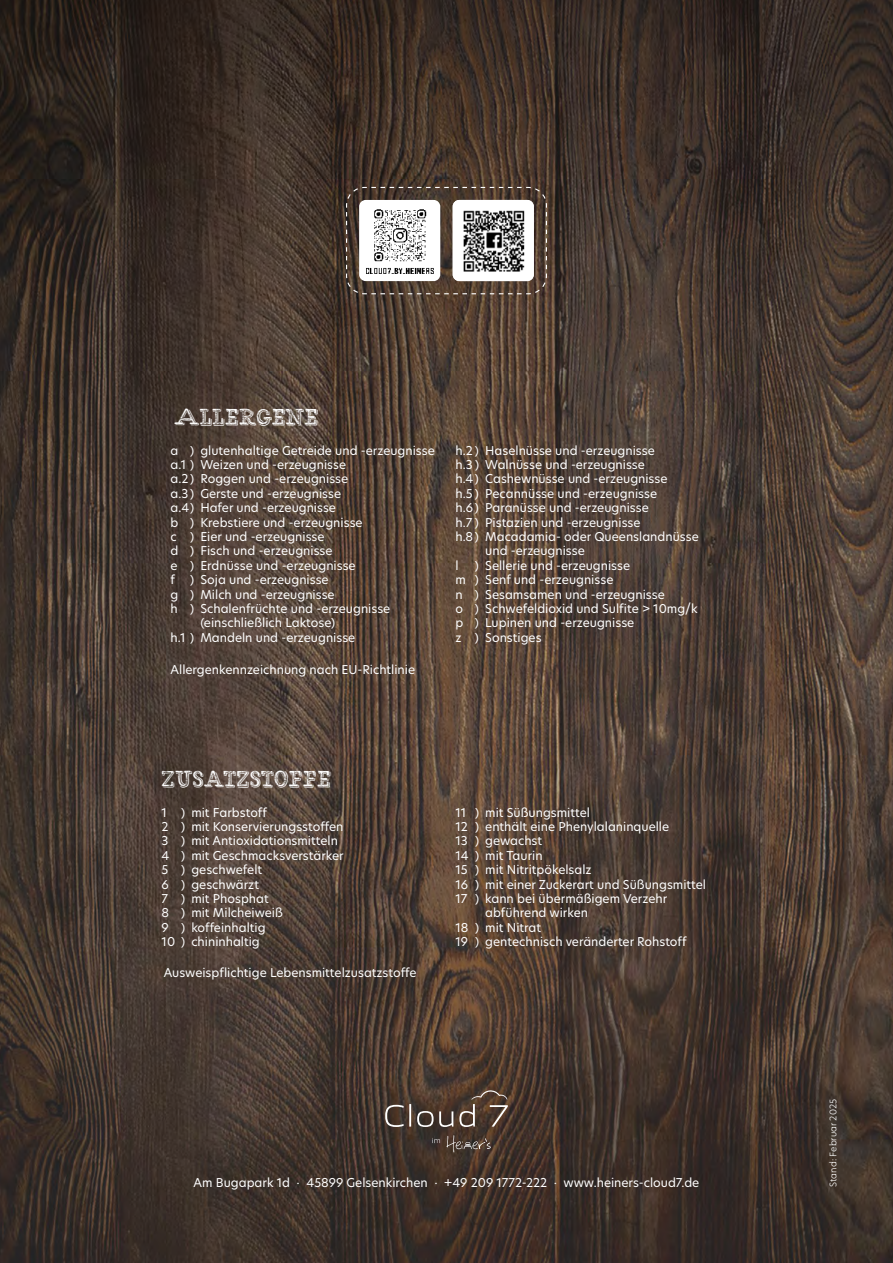
<style>
.page{position:relative;width:893px;height:1263px;background:#fff}
.page>*{position:absolute;margin:0;border:0;box-sizing:border-box;transform-origin:0 0}
.t1{font:27px "HMS Gilbert Slab Printed";color:#fff}
.t2{font:12px/14.4px "New Hero";color:#fff}
.t3{font:300 9px "New Hero";color:#fff}
</style>
<div class="page">
<img style="left:0;top:0;width:893px;height:1263px">
<svg style="left:345px;top:186px;width:203px;height:109px"></svg>
<svg style="left:446px;top:1135px;width:45px;height:17px"></svg>
<svg style="left:385px;top:1090px;width:123px;height:37px;background:#5f4e43"></svg>
<svg style="left:432px;top:1138px;width:8px;height:5px"></svg>
<h1 class="t1" style="left:174px;top:401px;width:146px">ALLERGENE</h1>
<p class="t2" style="left:171px;top:443px;width:266px">a ) glutenhaltige Getreide und -erzeugnisse</p>
<p class="t2" style="left:171px;top:457px;width:177px">a.1 ) Weizen und -erzeugnisse</p>
<p class="t2" style="left:171px;top:471px;width:179px">a.2) Roggen und -erzeugnisse</p>
<p class="t2" style="left:171px;top:486px;width:172px">a.3) Gerste und -erzeugnisse</p>
<p class="t2" style="left:171px;top:500px;width:167px">a.4) Hafer und -erzeugnisse</p>
<p class="t2" style="left:171px;top:515px;width:194px">b ) Krebstiere und -erzeugnisse</p>
<p class="t2" style="left:171px;top:529px;width:156px">c ) Eier und -erzeugnisse</p>
<p class="t2" style="left:171px;top:543px;width:164px">d ) Fisch und -erzeugnisse</p>
<p class="t2" style="left:171px;top:558px;width:187px">e ) Erdnüsse und -erzeugnisse</p>
<p class="t2" style="left:171px;top:572px;width:160px">f ) Soja und -erzeugnisse</p>
<p class="t2" style="left:171px;top:587px;width:166px">g ) Milch und -erzeugnisse</p>
<p class="t2" style="left:171px;top:601px;width:221px">h ) Schalenfrüchte und -erzeugnisse</p>
<p class="t2" style="left:200px;top:615px;width:136px">(einschließlich Laktose)</p>
<p class="t2" style="left:171px;top:630px;width:186px">h.1 ) Mandeln und -erzeugnisse</p>
<p class="t2" style="left:171px;top:662px;width:246px">Allergenkennzeichnung nach EU-Richtlinie</p>
<p class="t2" style="left:455px;top:443px;width:201px">h.2 ) Haselnüsse und -erzeugnisse</p>
<p class="t2" style="left:455px;top:457px;width:191px">h.3 ) Walnüsse und -erzeugnisse</p>
<p class="t2" style="left:455px;top:471px;width:214px">h.4) Cashewnüsse und -erzeugnisse</p>
<p class="t2" style="left:455px;top:486px;width:203px">h.5 ) Pecannüsse und -erzeugnisse</p>
<p class="t2" style="left:455px;top:500px;width:195px">h.6 ) Paranüsse und -erzeugnisse</p>
<p class="t2" style="left:455px;top:515px;width:187px">h.7 ) Pistazien und -erzeugnisse</p>
<p class="t2" style="left:455px;top:529px;width:245px">h.8) Macadamia- oder Queenslandnüsse</p>
<p class="t2" style="left:485px;top:543px;width:101px">und -erzeugnisse</p>
<p class="t2" style="left:455px;top:558px;width:5px">l</p>
<p class="t2" style="left:455px;top:558px;width:244px;text-indent:20px">) Sellerie und -erzeugnisse<br>m ) Senf und -erzeugnisse<br>n ) Sesamsamen und -erzeugnisse<br>o ) Schwefeldioxid und Sulfite &gt; 10mg/k p ) Lupinen und -erzeugnisse<br>z ) Sonstiges</p>
<h1 class="t1" style="left:162px;top:763px;width:171px">ZUSATZSTOFFE</h1>
<p class="t2" style="left:162px;top:805px;width:184px">1 ) mit Farbstoff<br>2 ) mit Konservierungsstoffen<br>3 ) mit Antioxidationsmitteln<br>4 ) mit Geschmacksverstärker<br>5 ) geschwefelt<br>6 ) geschwärzt<br>7 ) mit Phosphat<br>8 ) mit Milcheiweiß<br>9 ) koffeinhaltig<br>10 ) chininhaltig</p>
<p class="t2" style="left:455px;top:805px;width:136px">11 ) mit Süßungsmittel</p>
<p class="t2" style="left:455px;top:819px;width:215px">12 ) enthält eine Phenylalaninquelle</p>
<p class="t2" style="left:455px;top:833px;width:88px">13 ) gewachst</p>
<p class="t2" style="left:455px;top:848px;width:89px">14 ) mit Taurin</p>
<p class="t2" style="left:455px;top:862px;width:138px">15 ) mit Nitritpökelsalz</p>
<p class="t2" style="left:455px;top:877px;width:252px">16 ) mit einer Zuckerart und Süßungsmittel</p>
<p class="t2" style="left:455px;top:891px;width:213px">17 ) kann bei übermäßigem Verzehr</p>
<p class="t2" style="left:485px;top:905px;width:104px">abführend wirken</p>
<p class="t2" style="left:455px;top:920px;width:87px">18 ) mit Nitrat</p>
<p class="t2" style="left:455px;top:934px;width:233px">19 ) gentechnisch veränderter Rohstoff</p>
<p class="t2" style="left:164px;top:966px;width:254px">Ausweispflichtige Lebensmittelzusatzstoffe</p>
<p class="t2" style="left:194px;top:1175px;width:507px">Am Bugapark 1d · 45899 Gelsenkirchen · +49 209 1772-222 · www.heiners-cloud7.de</p>
<p class="t3" style="left:827px;top:1187px;width:89px;rotate:-90deg">Stand: Februar 2025</p>
</div>
